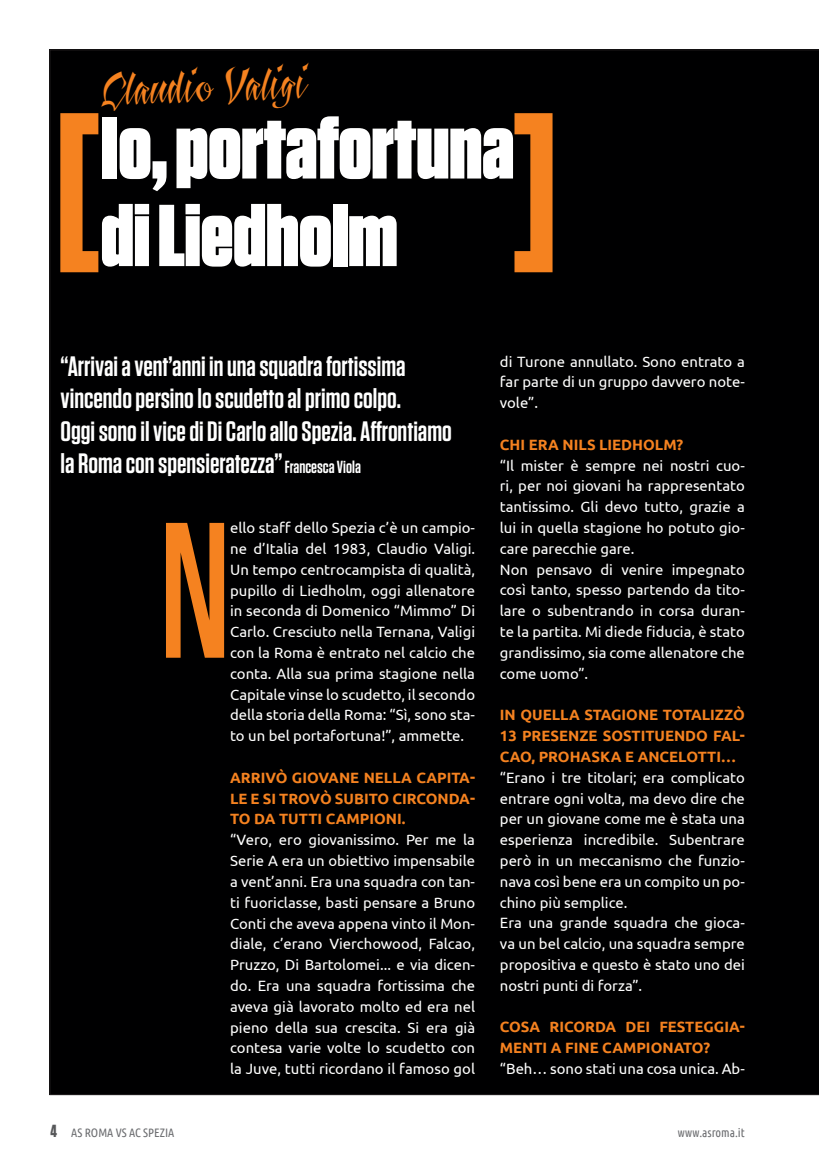
<style>
.page{position:relative;width:819px;height:1167px;background:#fff}
.page>*{position:absolute;margin:0;border:0;box-sizing:border-box;transform-origin:0 0}
.t1{font:500 192.5px "Tungsten";color:#f58220}
.t2{font:900 87.5px/87.5px "Tungsten";color:#fff}
.t3{font:42px "Antlers Demo";color:#f58220}
.sommario_MP015{font:600 28px "Tungsten";color:#fff}
.txt_MP015{font:14.88px/20.8px "Ubuntu";color:#fff;text-align:justify}
.domande_MP015{font:700 14.88px/20.8px "Ubuntu";color:#f58220;text-align:justify}
.t4{font:12.25px "Ubuntu Condensed";color:#6c6d70}
.s1{font-size:17.5px}
.s2{font-family:"Tungsten";font-weight:700;font-size:17.5px;color:#57585a}
</style>
<div class="page">
<div style="left:49px;top:49px;width:770px;height:1046px;background:#000001"></div>
<svg style="left:60px;top:113px;width:38px;height:159px;background:#a95916"></svg>
<svg style="left:515px;top:113px;width:38px;height:159px;background:#a95916"></svg>
<p class="t3" style="left:100px;top:63px;width:208px;rotate:-2deg">Claudio Valigi</p>
<p class="t2" style="left:101px;top:107px;width:415px">Io, portafortuna di Liedholm</p>
<p class="sommario_MP015" style="left:61px;top:351px;width:346px">“Arrivai a vent’anni in una squadra fortissima</p>
<p class="sommario_MP015" style="left:61px;top:383px;width:342px">vincendo persino lo scudetto al primo colpo.</p>
<p class="sommario_MP015" style="left:61px;top:416px;width:393px">Oggi sono il vice di Di Carlo allo Spezia. Affrontiamo</p>
<p class="sommario_MP015" style="left:61px;top:448px;width:302px">la Roma con spensieratezza” <span class="s1">Francesca Viola</span></p>
<p class="txt_MP015" style="left:230px;top:517px;width:246px">ello staff dello Spezia c’è un campio&shy;ne d’Italia del 1983, Claudio Valigi.<br>Un tempo centrocampista di qualità, pupillo di Liedholm, oggi allenatore in seconda di Domenico “Mimmo” Di Carlo. Cresciuto nella Ternana, Valigi con la Roma è entrato nel calcio che conta. Alla sua prima stagione nella Capitale vinse lo scudetto, il secondo della storia della Roma: “Sì, sono sta&shy;to un bel portafortuna!”, ammette.</p>
<p class="domande_MP015" style="left:230px;top:766px;width:246px">ARRIVÒ GIOVANE NELLA CAPITA-LE E SI TROVÒ SUBITO CIRCONDA-TO DA TUTTI CAMPIONI.</p>
<p class="txt_MP015" style="left:230px;top:829px;width:246px">“Vero, ero giovanissimo. Per me la Serie A era un obiettivo impensabile a vent’anni. Era una squadra con tan&shy;ti fuoriclasse, basti pensare a Bruno Conti che aveva appena vinto il Mon&shy;diale, c’erano Vierchowood, Falcao, Pruzzo, Di Bartolomei... e via dicen&shy;do. Era una squadra fortissima che aveva già lavorato molto ed era nel pieno della sua crescita. Si era già contesa varie volte lo scudetto con la Juve, tutti ricordano il famoso gol</p>
<p class="t1" style="left:159px;top:490px;width:74px">N</p>
<p class="txt_MP015" style="left:500px;top:350px;width:246px">di Turone annullato. Sono entrato a far parte di un gruppo davvero note&shy;vole”.</p>
<p class="domande_MP015" style="left:500px;top:434px;width:185px">CHI ERA NILS LIEDHOLM?</p>
<p class="txt_MP015" style="left:500px;top:454px;width:246px">“Il mister è sempre nei nostri cuo&shy;ri, per noi giovani ha rappresentato tantissimo. Gli devo tutto, grazie a lui in quella stagione ho potuto gio&shy;care parecchie gare.</p>
<p class="txt_MP015" style="left:500px;top:558px;width:246px">Non pensavo di venire impegnato così tanto, spesso partendo da tito&shy;lare o subentrando in corsa duran&shy;te la partita. Mi diede fiducia, è stato grandissimo, sia come allenatore che come uomo”.</p>
<p class="domande_MP015" style="left:500px;top:704px;width:246px">IN QUELLA STAGIONE TOTALIZZÒ 13 PRESENZE SOSTITUENDO FAL-CAO, PROHASKA E ANCELOTTI…</p>
<p class="txt_MP015" style="left:500px;top:766px;width:246px">“Erano i tre titolari; era complicato entrare ogni volta, ma devo dire che per un giovane come me è stata una esperienza incredibile. Subentrare però in un meccanismo che funzio&shy;nava così bene era un compito un po&shy;chino più semplice.</p>
<p class="txt_MP015" style="left:500px;top:912px;width:246px">Era una grande squadra che gioca&shy;va un bel calcio, una squadra sempre propositiva e questo è stato uno dei nostri punti di forza”.</p>
<p class="domande_MP015" style="left:500px;top:1016px;width:246px">COSA RICORDA DEI FESTEGGIA-<br>MENTI A FINE CAMPIONATO?</p>
<p class="txt_MP015" style="left:500px;top:1057px;width:246px">“Beh… sono stati una cosa unica. Ab-</p>
<p class="t4" style="left:50px;top:1124px;width:125px"><span class="s2">4</span> AS ROMA VS AC SPEZIA</p>
<p class="t4" style="left:678px;top:1124px;width:68px">www.asroma.it</p>
</div>
